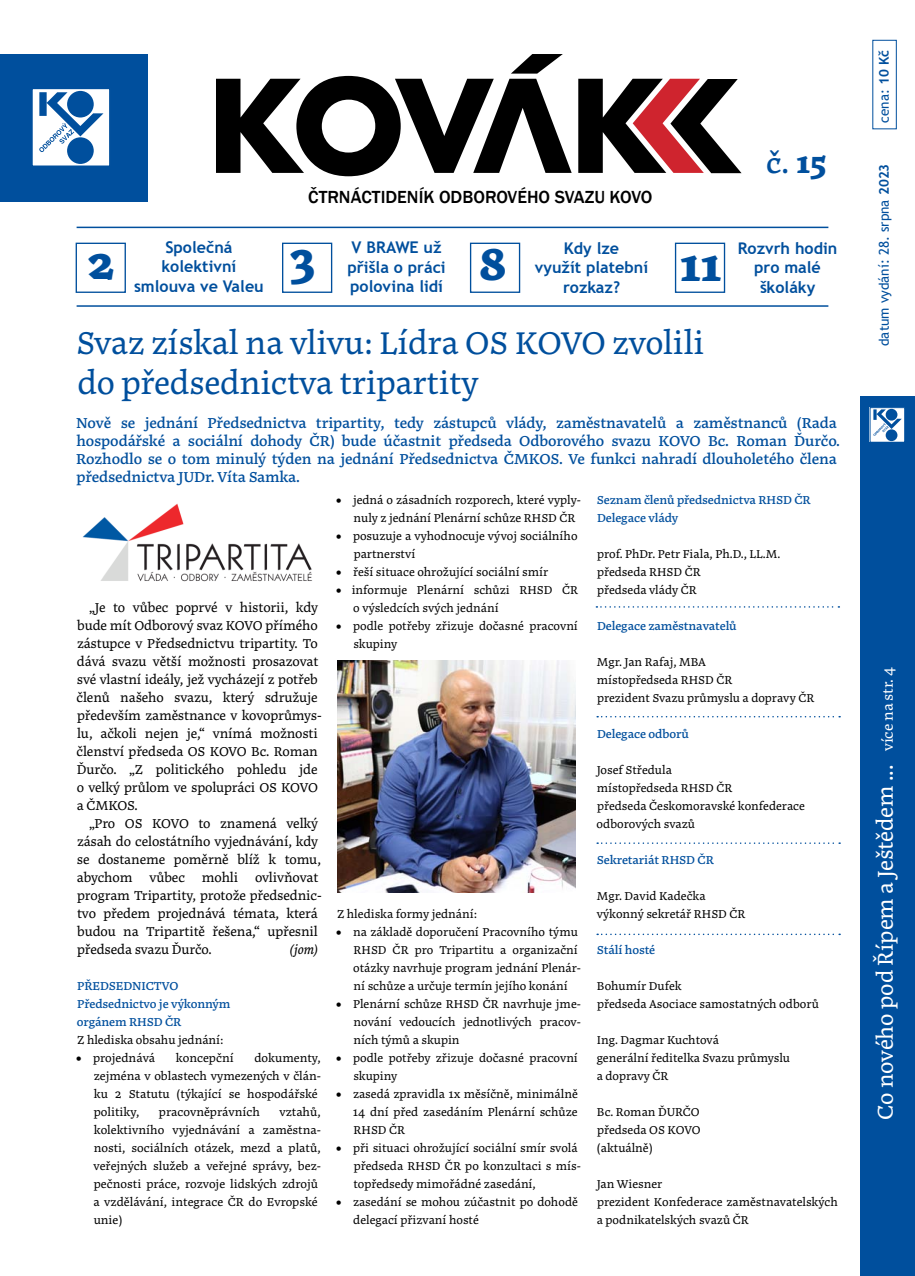
<style>
.page{position:relative;width:915px;height:1276px;background:#fff}
.page>*{position:absolute;margin:0;border:0;box-sizing:border-box;transform-origin:0 0}
.t1{font:800 45.3px "Noort";color:#004f9d}
.t2{font:33px/39.6px "Noort";letter-spacing:-.01em;color:#004f9d}
.t3{font:30px "Noort";color:#004f9d}
.t4{font:22.5px "Noort";letter-spacing:-.01em;color:#fff}
.t5{font:500 18px "Franklin Gothic";color:#000}
.t6{font:700 16.05px/19.4px "Trebuchet MS";color:#004f9d;text-align:center}
.t7{font:15px/18px "Noort";letter-spacing:-.01em;color:#004f9d}
.t8{font:13.5px/18px "Noort";letter-spacing:-.01em;color:#000}
.t9{font:13.5px "Trebuchet MS";color:#004f9d}
.t10{font:italic 13.5px "Noort";color:#000}
.t11{font:12px/18px "Noort";color:#000}
.t12{font:12px/18px "Noort";letter-spacing:-.01em;color:#004f9d}
.s1{font-weight:800}
.s2{font-weight:700}
.s3{font-size:15px}
</style>
<div class="page">
<div style="left:0;top:54px;width:147px;height:147px;background:#004f9d"></div>
<svg style="left:578px;top:79px;width:163px;height:94px"></svg>
<svg style="left:216px;top:54px;width:355px;height:122px"></svg>
<div style="left:31px;top:88px;width:79px;height:78px;background:#fff"></div>
<svg style="left:39px;top:91px;width:64px;height:73px"></svg>
<div style="left:31px;top:87px;width:80px;height:80px;border:2px solid #004f9d"></div>
<div style="left:76px;top:243px;width:50px;height:50px;border:1px solid #004f9d"></div>
<div style="left:674px;top:243px;width:51px;height:50px;border:1px solid #004f9d"></div>
<hr style="left:77px;top:227px;width:751px;height:1px;background:#004f9d">
<hr style="left:77px;top:305px;width:751px;height:2px;background:#004f9d">
<div style="left:282px;top:243px;width:50px;height:50px;border:1px solid #004f9d"></div>
<div style="left:470px;top:243px;width:50px;height:50px;border:1px solid #004f9d"></div>
<div style="left:860px;top:396px;width:54px;height:880px;background:#004f9d"></div>
<div style="left:869px;top:408px;width:35px;height:34px;background:#fff"></div>
<svg style="left:873px;top:409px;width:28px;height:32px"></svg>
<div style="left:869px;top:407px;width:35px;height:36px;border:1px solid #004f9d"></div>
<img style="left:82px;top:503px;width:230px;height:79px">
<img style="left:337px;top:660px;width:238px;height:232px">
<svg style="left:596px;top:606px;width:243px;height:1px"></svg>
<svg style="left:597px;top:716px;width:242px;height:1px"></svg>
<svg style="left:597px;top:842px;width:242px;height:2px"></svg>
<svg style="left:597px;top:933px;width:242px;height:2px"></svg>
<h3 class="t5" style="left:308px;top:186px;width:345px">ČTRNÁCTIDENÍK ODBOROVÉHO SVAZU KOVO</h3>
<h3 class="t3" style="left:765px;top:145px;width:62px">č. <span class="s1">15</span></h3>
<h3 class="t6" style="left:134px;top:238px;width:131px">Společná kolektivní smlouva ve Valeu</h3>
<h1 class="t1" style="left:290px;top:233px;width:27px">3</h1>
<h3 class="t6" style="left:347px;top:238px;width:100px;text-align:left">V BRAWE už přišla o práci polovina lidí</h3>
<h1 class="t1" style="left:479px;top:238px;width:30px">8</h1>
<h3 class="t6" style="left:534px;top:238px;width:115px">Kdy lze<br>využít platební rozkaz?</h3>
<h3 class="t6" style="left:737px;top:239px;width:101px">Rozvrh hodin pro malé školáky</h3>
<h1 class="t1" style="left:88px;top:237px;width:29px">2</h1>
<h1 class="t1" style="left:680px;top:238px;width:43px">11</h1>
<h2 class="t2" style="left:76px;top:323px;width:629px">Svaz získal na vlivu: Lídra OS KOVO zvolili do předsednictva tripartity</h2>
<p class="t7" style="left:76px;top:414px;width:765px">Nově se jednání Předsednictva tripartity, tedy zástupců vlády, zaměstnavatelů a zaměstnanců (Rada hospodářské a sociální dohody ČR) bude účastnit předseda Odborového svazu KOVO Bc. Roman Ďurčo.<br>Rozhodlo se o tom minulý týden na jednání Předsednictva ČMKOS. Ve funkci nahradí dlouholetého člena předsednictva JUDr. Víta Samka.</p>
<p class="t8" style="left:76px;top:598px;width:246px;text-indent:13px">„Je to vůbec poprvé v historii, kdy bude mít Odborový svaz KOVO přímého zástupce v Předsednictvu tripartity. To dává svazu větší možnosti prosazovat své vlastní ideály, jež vycházejí z potřeb členů našeho svazu, který sdružuje především zaměstnance v kovoprůmys&shy;lu, ačkoli nejen je,“ vnímá možnosti členství předseda OS KOVO Bc. Roman Ďurčo. „Z politického pohledu jde o velký průlom ve spolupráci OS KOVO a ČMKOS.</p>
<p class="t8" style="left:77px;top:814px;width:246px;text-indent:13px">„Pro OS KOVO to znamená velký zásah do celostátního vyjednávání, kdy se dostaneme poměrně blíž k tomu, abychom vůbec mohli ovlivňovat program Tripartity, protože předsednic&shy;tvo předem projednává témata, která budou na Tripartitě řešena,“ upřesnil předseda svazu Ďurčo.</p>
<p class="t10" style="left:289px;top:941px;width:30px">(jom)</p>
<p class="t12" style="left:77px;top:977px;width:155px">PŘEDSEDNICTVO<br>Předsednictvo je výkonným orgánem RHSD ČR</p>
<p class="t11" style="left:77px;top:1031px;width:148px">Z hlediska obsahu jednání:</p>
<p class="t11" style="left:75px;top:1049px;width:81px">• projednává</p>
<p class="t11" style="left:176px;top:1049px;width:59px">koncepční</p>
<p class="t11" style="left:94px;top:1049px;width:229px;text-indent:161px">dokumenty, zejména v oblastech vymezených v člán&shy;ku 2 Statutu (týkající se hospodářské politiky,</p>
<p class="t11" style="left:93px;top:1103px;width:229px;text-indent:186px">vztahů, kolektivního vyjednávání a zaměstna&shy;nosti, sociálních otázek, mezd a platů, veřejných služeb a veřejné správy, bez&shy;pečnosti práce, rozvoje lidských zdrojů a vzdělávání, integrace ČR do Evropské unie)</p>
<p class="t11" style="left:159px;top:1103px;width:102px">pracovněprávních</p>
<p class="t11" style="left:353px;top:491px;width:229px;text-indent:-18px">• jedná o zásadních rozporech, které vyply&shy;nuly z jednání Plenární schůze RHSD ČR</p>
<p class="t11" style="left:353px;top:527px;width:225px;text-indent:-18px">• posuzuje a vyhodnocuje vývoj sociálního partnerství</p>
<p class="t11" style="left:335px;top:563px;width:214px">• řeší situace ohrožující sociální smír</p>
<p class="t11" style="left:353px;top:581px;width:226px;text-indent:-18px">• informuje Plenární schůzi RHSD ČR o výsledcích svých jednání</p>
<p class="t11" style="left:353px;top:617px;width:226px;text-indent:-18px">• podle potřeby zřizuje dočasné pracovní skupiny</p>
<p class="t11" style="left:337px;top:905px;width:141px">Z hlediska formy jednání:</p>
<p class="t11" style="left:353px;top:923px;width:229px;text-indent:-18px">• na základě doporučení Pracovního týmu RHSD ČR pro Tripartitu a organizační otázky navrhuje program jednání Plenár&shy;ní schůze a určuje termín jejího konání</p>
<p class="t11" style="left:353px;top:995px;width:229px;text-align:justify;text-indent:-18px">• Plenární schůze RHSD ČR navrhuje jme&shy;nování vedoucích jednotlivých pracov&shy;ních týmů a skupin</p>
<p class="t11" style="left:353px;top:1049px;width:226px;text-indent:-18px">• podle potřeby zřizuje dočasné pracovní skupiny</p>
<p class="t11" style="left:353px;top:1085px;width:226px;text-align:justify;text-indent:-17px">• zasedá zpravidla 1x měsíčně, minimálně 14 dní před zasedáním Plenární schůze RHSD ČR</p>
<p class="t11" style="left:353px;top:1139px;width:229px;text-indent:-18px">• při situaci ohrožující sociální smír svolá předseda RHSD ČR po konzultaci s mís&shy;topředsedy mimořádné zasedání,</p>
<p class="t11" style="left:353px;top:1193px;width:226px;text-indent:-18px">• zasedání se mohou zúčastnit po dohodě delegací přizvaní hosté</p>
<p class="t12" style="left:596px;top:491px;width:215px">Seznam členů předsednictva RHSD ČR<br>Delegace vlády</p>
<p class="t11" style="left:597px;top:545px;width:185px">prof. PhDr. Petr Fiala, Ph.D., LL.M. předseda RHSD ČR<br>předseda vlády ČR</p>
<p class="t12" style="left:596px;top:617px;width:141px">Delegace zaměstnavatelů</p>
<p class="t11" style="left:596px;top:653px;width:219px">Mgr. Jan Rafaj, MBA<br>místopředseda RHSD ČR<br>prezident Svazu průmyslu a dopravy ČR</p>
<p class="t12" style="left:596px;top:725px;width:93px">Delegace odborů</p>
<p class="t11" style="left:596px;top:761px;width:210px">Josef Středula<br>místopředseda RHSD ČR<br>předseda Českomoravské konfederace odborových svazů</p>
<p class="t12" style="left:596px;top:851px;width:118px">Sekretariát RHSD ČR</p>
<p class="t11" style="left:596px;top:887px;width:150px">Mgr. David Kadečka výkonný sekretář RHSD ČR</p>
<p class="t12" style="left:596px;top:941px;width:60px">Stálí hosté</p>
<p class="t11" style="left:596px;top:977px;width:223px">Bohumír Dufek<br>předseda Asociace samostatných odborů</p>
<p class="t11" style="left:596px;top:1031px;width:195px">Ing. Dagmar Kuchtová<br>generální ředitelka Svazu průmyslu a dopravy ČR</p>
<p class="t11" style="left:596px;top:1103px;width:105px;text-align:justify">Bc. Roman ĎURČO předseda OS KOVO (aktuálně)</p>
<p class="t11" style="left:596px;top:1175px;width:242px">Jan Wiesner<br>prezident Konfederace zaměstnavatelských a podnikatelských svazů ČR</p>
<p class="t9" style="left:875px;top:123px;width:74px;rotate:-90deg">cena: <span class="s2">10 Kč</span></p>
<p class="t9" style="left:875px;top:346px;width:184px;rotate:-90deg">datum vydání: 28. srpna <span class="s2">2023</span></p>
<h3 class="t4" style="left:871px;top:1120px;width:454px;rotate:-90deg">Co nového pod Řípem a Ještědem ... <span class="s3">více na str. 4</span></h3>
</div>
